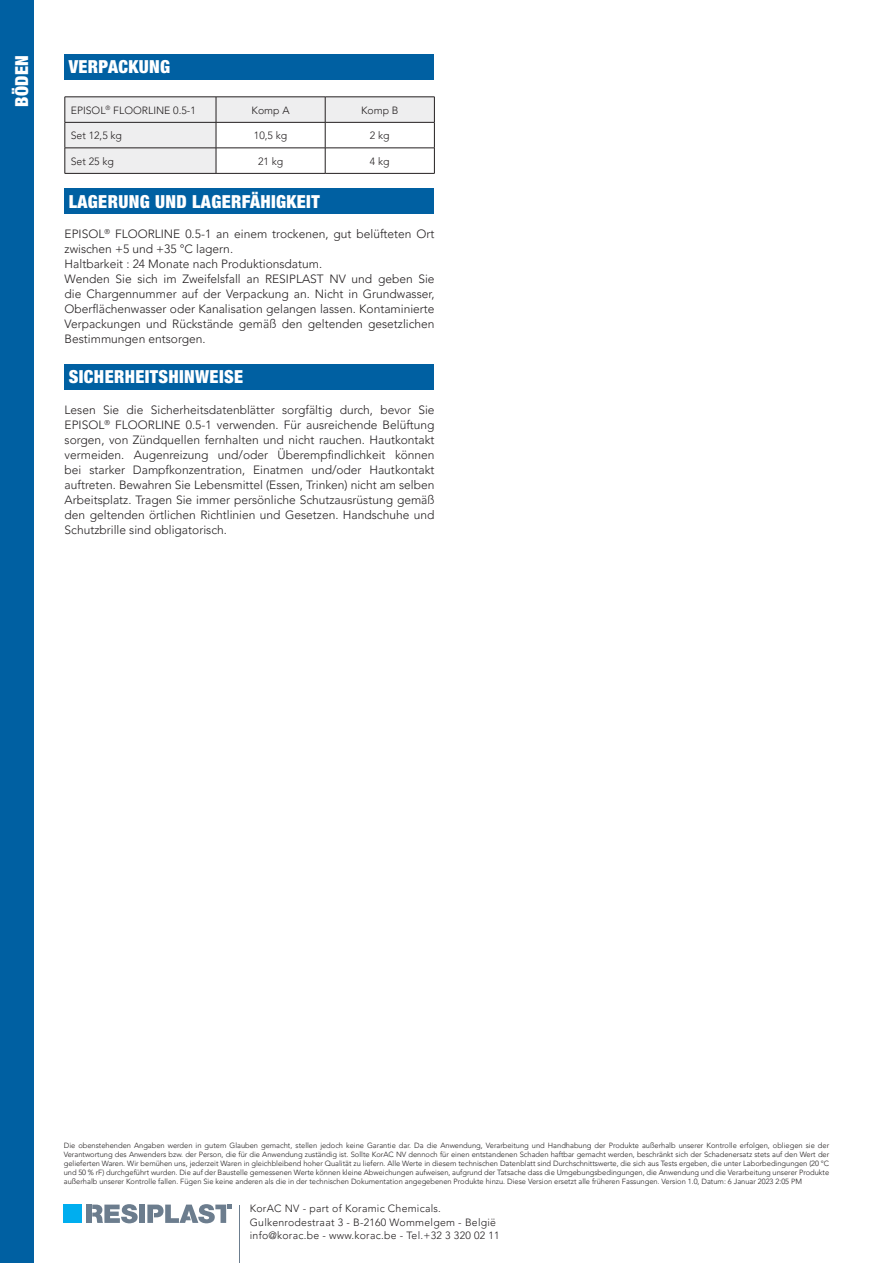
<style>
.page{position:relative;width:893px;height:1263px;background:#fff}
.page>*{position:absolute;margin:0;border:0;box-sizing:border-box;transform-origin:0 0}
.BODY_TEXT{font:900 condensed 18px "Helvetica Neue LT Std";letter-spacing:.02em;color:#fff}
.BODY_TEXT-2{font:300 12px/15px "Avenir LT Pro";color:#231f20;text-align:justify}
.t1{font:300 10.5px/13.5px "Avenir LT Pro";letter-spacing:.025em;color:#231f20}
.t2{font:300 10.5px "Avenir LT Pro";color:#231f20}
.Body_7{font:300 7.5px/9px "Avenir LT Pro";color:#231f20;text-align:justify}
</style>
<div class="page">
<div style="left:0;top:0;width:34px;height:1263px;background:#0060a2"></div>
<hr style="left:240px;top:1205px;width:1px;height:58px;background:#6c7d8e">
<div style="left:139px;top:1204px;width:6px;height:19px;background:#6c7d8e"></div>
<div style="left:86px;top:1204px;width:5px;height:19px;background:#6c7d8e"></div>
<svg style="left:92px;top:1204px;width:46px;height:19px"></svg>
<svg style="left:147px;top:1204px;width:84px;height:19px"></svg>
<div style="left:64px;top:1204px;width:18px;height:19px;background:#00aeef"></div>
<div style="left:65px;top:54px;width:369px;height:26px;background:#0060a2"></div>
<hr style="left:216px;top:173px;width:109px;height:1px;background:#231f20">
<hr style="left:325px;top:173px;width:110px;height:1px;background:#231f20">
<svg style="left:65px;top:97px;width:370px;height:76px"></svg>
<hr style="left:65px;top:173px;width:151px;height:1px;background:#231f20">
<div style="left:65px;top:189px;width:369px;height:25px;background:#0060a2"></div>
<div style="left:65px;top:364px;width:369px;height:26px;background:#0060a2"></div>
<h1 class="BODY_TEXT" style="left:11px;top:107px;width:53px;rotate:-90deg">BÖDEN</h1>
<p class="BODY_TEXT" style="left:69px;top:56px;width:103px">VERPACKUNG</p>
<p class="t2" style="left:71px;top:104px;width:126px">EPISOL<sup>®</sup> FLOORLINE 0.5-1</p>
<p class="t1" style="left:252px;top:103px;width:39px">Komp A</p>
<p class="t1" style="left:361px;top:103px;width:39px">Komp B</p>
<p class="t1" style="left:71px;top:129px;width:53px">Set 12,5 kg</p>
<p class="t1" style="left:254px;top:129px;width:35px">10,5 kg</p>
<p class="t1" style="left:370px;top:129px;width:21px">2 kg</p>
<p class="t1" style="left:71px;top:154px;width:45px">Set 25 kg</p>
<p class="t1" style="left:258px;top:154px;width:27px">21 kg</p>
<p class="t1" style="left:370px;top:154px;width:21px">4 kg</p>
<p class="BODY_TEXT" style="left:69px;top:190px;width:252px">LAGERUNG UND LAGERFÄHIGKEIT</p>
<p class="BODY_TEXT-2" style="left:65px;top:226px;width:371px">EPISOL<sup>®</sup> FLOORLINE 0.5-1 an einem trockenen, gut belüfteten Ort zwischen +5 und +35 °C lagern.</p>
<p class="BODY_TEXT-2" style="left:65px;top:256px;width:259px">Haltbarkeit : 24 Monate nach Produktionsdatum.</p>
<p class="BODY_TEXT-2" style="left:65px;top:271px;width:371px">Wenden Sie sich im Zweifelsfall an RESIPLAST NV und geben Sie die Chargennummer auf der Verpackung an. Nicht in Grundwasser, Oberflächenwasser oder Kanalisation gelangen lassen. Kontaminierte Verpackungen und Rückstände gemäß den geltenden gesetzlichen Bestimmungen entsorgen.</p>
<p class="BODY_TEXT" style="left:69px;top:366px;width:176px">SICHERHEITSHINWEISE</p>
<p class="BODY_TEXT-2" style="left:65px;top:402px;width:371px">Lesen Sie die Sicherheitsdatenblätter sorgfältig durch, bevor Sie EPISOL<sup>®</sup> FLOORLINE 0.5-1 verwenden. Für ausreichende Belüftung sorgen, von Zündquellen fernhalten und nicht rauchen. Hautkontakt vermeiden. Augenreizung und/oder Überempfindlichkeit können bei starker Dampfkonzentration, Einatmen und/oder Hautkontakt auftreten. Bewahren Sie Lebensmittel (Essen, Trinken) nicht am selben Arbeitsplatz. Tragen Sie immer persönliche Schutzausrüstung gemäß den geltenden örtlichen Richtlinien und Gesetzen. Handschuhe und Schutzbrille sind obligatorisch.</p>
<p class="Body_7" style="left:64px;top:1141px;width:767px">Die obenstehenden Angaben werden in gutem Glauben gemacht, stellen jedoch keine Garantie dar. Da die Anwendung, Verarbeitung und Handhabung der Produkte außerhalb unserer Kontrolle erfolgen, obliegen sie der Verantwortung des Anwenders bzw. der Person, die für die Anwendung zuständig ist. Sollte KorAC NV dennoch für einen entstandenen Schaden haftbar gemacht werden, beschränkt sich der Schadenersatz stets auf den Wert der gelieferten Waren. Wir bemühen uns, jederzeit Waren in gleichbleibend hoher Qualität zu liefern. Alle Werte in diesem technischen Datenblatt sind Durchschnittswerte, die sich aus Tests ergeben, die unter Laborbedingungen (20 °C und 50 % rF) durchgeführt wurden. Die auf der Baustelle gemessenen Werte können kleine Abweichungen aufweisen, aufgrund der Tatsache dass die Umgebungsbedingungen, die Anwendung und die Verarbeitung unserer Produkte außerhalb unserer Kontrolle fallen. Fügen Sie keine anderen als die in der technischen Dokumentation angegebenen Produkte hinzu. Diese Version ersetzt alle früheren Fassungen. Version 1.0, Datum: 6 Januar 2023 2:05 PM</p>
<h3 class="t1" style="left:250px;top:1202px;width:251px">KorAC NV - part of Koramic Chemicals.<br>Gulkenrodestraat 3 - B-2160 Wommelgem - België info@korac.be - www.korac.be - Tel.+32 3 320 02 11</h3>
</div>
